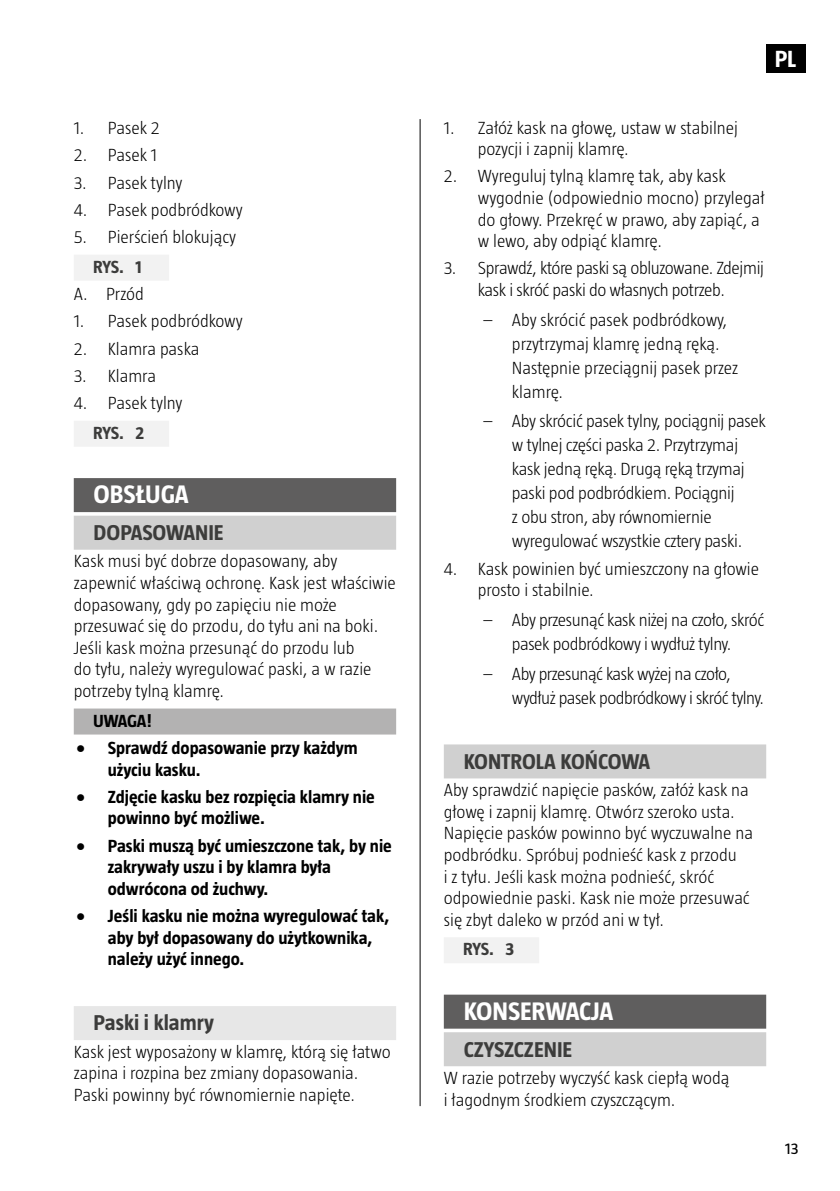
<style>
.page{position:relative;width:840px;height:1191px;background:#fff}
.page>*{position:absolute;margin:0;border:0;box-sizing:border-box;transform-origin:0 0}
.t1{font:700 26px "Taz";letter-spacing:-.005em;color:#fff}
.t2{font:700 24px "Taz";color:#fff}
.t3{font:700 22px "Taz";color:#3c3c3b}
.t4{font:300 18px/21.6px "Taz";color:#000}
.t5{font:700 18px/21.6px "Taz";color:#000}
.t6{font:300 18px/21.6px "Taz";letter-spacing:-.02em;color:#000;text-align:center}
.t7{font:300 18px/24px "Taz";letter-spacing:-.025em;color:#000}
.t8{font:700 18px "Taz";letter-spacing:-.02em;color:#3c3c3b}
.t9{font:16px "Taz";color:#000}
</style>
<div class="page">
<div style="left:765px;top:44px;width:39px;height:28px;background:#000"></div>
<hr style="left:419px;top:119px;width:1px;height:987px;background:#000">
<div style="left:443px;top:744px;width:322px;height:34px;background:#d0d0d0"></div>
<div style="left:443px;top:937px;width:96px;height:26px;background:#f2f2f2"></div>
<div style="left:443px;top:994px;width:322px;height:34px;background:#5f5e5e"></div>
<div style="left:443px;top:1032px;width:322px;height:34px;background:#d0d0d0"></div>
<div style="left:74px;top:255px;width:95px;height:26px;background:#f2f2f2"></div>
<div style="left:74px;top:421px;width:95px;height:26px;background:#f2f2f2"></div>
<div style="left:74px;top:478px;width:322px;height:34px;background:#5f5e5e"></div>
<div style="left:74px;top:515px;width:322px;height:34px;background:#d0d0d0"></div>
<div style="left:74px;top:708px;width:322px;height:26px;background:#b3b2b2"></div>
<div style="left:74px;top:1006px;width:322px;height:34px;background:#e7e7e7"></div>
<p class="t4" style="left:74px;top:117px;width:88px">1. Pasek 2</p>
<p class="t4" style="left:74px;top:144px;width:85px">2. Pasek 1</p>
<p class="t4" style="left:74px;top:171px;width:110px">3. Pasek tylny</p>
<p class="t4" style="left:74px;top:199px;width:170px">4. Pasek podbródkowy</p>
<p class="t4" style="left:74px;top:226px;width:164px">5. Pierścień blokujący</p>
<p class="t8" style="left:93px;top:257px;width:50px">RYS. 1</p>
<p class="t4" style="left:74px;top:283px;width:71px">A. Przód</p>
<p class="t4" style="left:74px;top:310px;width:170px">1. Pasek podbródkowy</p>
<p class="t4" style="left:74px;top:337px;width:127px">2. Klamra paska</p>
<p class="t4" style="left:74px;top:365px;width:84px">3. Klamra</p>
<p class="t4" style="left:74px;top:392px;width:110px">4. Pasek tylny</p>
<p class="t8" style="left:93px;top:423px;width:53px">RYS. 2</p>
<h1 class="t1" style="left:94px;top:479px;width:96px">OBSŁUGA</h1>
<p class="t3" style="left:94px;top:520px;width:131px">DOPASOWANIE</p>
<p class="t4" style="left:74px;top:550px;width:323px">Kask musi być dobrze dopasowany, aby zapewnić właściwą ochronę. Kask jest właściwie dopasowany, gdy po zapięciu nie może przesuwać się do przodu, do tyłu ani na boki.<br>Jeśli kask można przesunąć do przodu lub<br>do tyłu, należy wyregulować paski, a w razie potrzeby tylną klamrę.</p>
<p class="t5" style="left:93px;top:709px;width:60px">UWAGA!</p>
<p class="t5" style="left:108px;top:737px;width:251px;text-indent:-32px">• Sprawdź dopasowanie przy każdym użyciu kasku.</p>
<p class="t5" style="left:108px;top:785px;width:268px;text-indent:-32px">• Zdjęcie kasku bez rozpięcia klamry nie powinno być możliwe.</p>
<p class="t5" style="left:108px;top:834px;width:285px;text-indent:-32px">• Paski muszą być umieszczone tak, by nie zakrywały uszu i by klamra była odwrócona od żuchwy.</p>
<p class="t5" style="left:108px;top:905px;width:283px;text-indent:-32px">• Jeśli kasku nie można wyregulować tak, aby był dopasowany do użytkownika, należy użyć innego.</p>
<p class="t3" style="left:94px;top:1010px;width:122px">Paski i klamry</p>
<p class="t4" style="left:74px;top:1040px;width:318px">Kask jest wyposażony w klamrę, którą się łatwo zapina i rozpina bez zmiany dopasowania.<br>Paski powinny być równomiernie napięte.</p>
<h2 class="t2" style="left:774px;top:45px;width:23px">PL</h2>
<p class="t4" style="left:477px;top:116px;width:261px;text-indent:-34px">1. Załóż kask na głowę, ustaw w stabilnej pozycji i zapnij klamrę.</p>
<p class="t4" style="left:477px;top:165px;width:288px;text-indent:-34px">2. Wyreguluj tylną klamrę tak, aby kask wygodnie (odpowiednio mocno) przylegał do głowy. Przekręć w prawo, aby zapiąć, a w lewo, aby odpiąć klamrę.</p>
<p class="t6" style="left:443px;top:257px;width:321px">3. Sprawdź, które paski są obluzowane. Zdejmij kask i skróć paski do własnych potrzeb.</p>
<p class="t4" style="left:511px;top:307px;width:227px;line-height:24px;text-indent:-28px">– Aby skrócić pasek podbródkowy, przytrzymaj klamrę jedną ręką.<br>Następnie przeciągnij pasek przez klamrę.</p>
<p class="t4" style="left:511px;top:409px;width:255px;line-height:24px;text-indent:-28px">– Aby skrócić pasek tylny, pociągnij pasek w tylnej części paska 2. Przytrzymaj kask jedną ręką. Drugą ręką trzymaj paski pod podbródkiem. Pociągnij<br>z obu stron, aby równomiernie wyregulować wszystkie cztery paski.</p>
<p class="t4" style="left:477px;top:557px;width:282px;text-indent:-34px">4. Kask powinien być umieszczony na głowie prosto i stabilnie.</p>
<p class="t6" style="left:483px;top:608px;width:282px;line-height:24px">– Aby przesunąć kask niżej na czoło, skróć pasek podbródkowy i wydłuż tylny.</p>
<p class="t7" style="left:511px;top:661px;width:253px;text-indent:-28px">– Aby przesunąć kask wyżej na czoło, wydłuż pasek podbródkowy i skróć tylny.</p>
<p class="t3" style="left:463px;top:749px;width:188px">KONTROLA KOŃCOWA</p>
<p class="t4" style="left:443px;top:779px;width:310px">Aby sprawdzić napięcie pasków, załóż kask na głowę i zapnij klamrę. Otwórz szeroko usta.<br>Napięcie pasków powinno być wyczuwalne na podbródku. Spróbuj podnieść kask z przodu<br>i z tyłu. Jeśli kask można podnieść, skróć odpowiednie paski. Kask nie może przesuwać się zbyt daleko w przód ani w tył.</p>
<p class="t8" style="left:463px;top:939px;width:53px">RYS. 3</p>
<h1 class="t1" style="left:463px;top:996px;width:151px">KONSERWACJA</h1>
<p class="t3" style="left:463px;top:1036px;width:110px">CZYSZCZENIE</p>
<p class="t4" style="left:443px;top:1066px;width:287px">W razie potrzeby wyczyść kask ciepłą wodą i łagodnym środkiem czyszczącym.</p>
<p class="t9" style="left:784px;top:1139px;width:15px">13</p>
</div>
